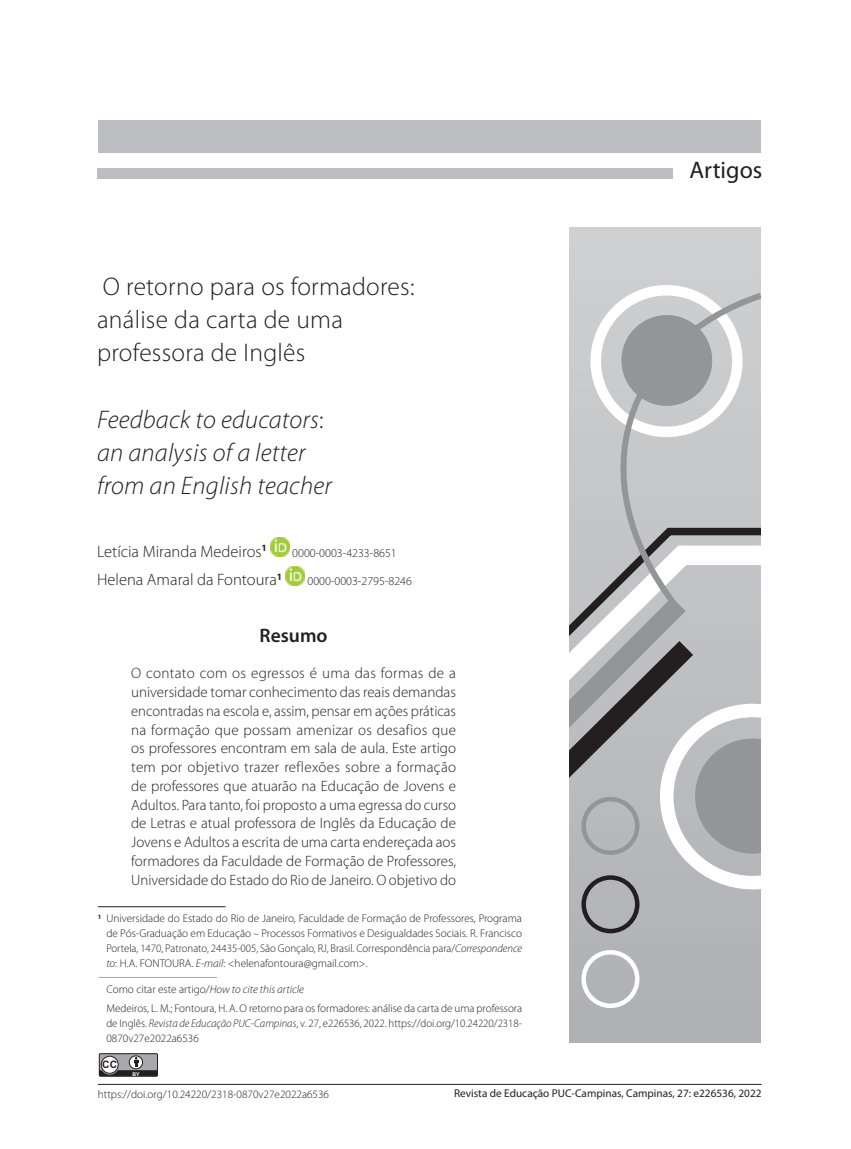
<style>
.page{position:relative;width:851px;height:1149px;background:#fff}
.page>*{position:absolute;margin:0;border:0;box-sizing:border-box;transform-origin:0 0}
.T1{font:300 25.5px/33px "Myriad Pro";letter-spacing:.01em;color:#231f20}
.T1a{font:italic 300 25.5px "Myriad Pro";letter-spacing:.01em;color:#231f20}
.P1{font:24px "Myriad Pro";color:#231f20}
.R1{font:600 19.5px "Myriad Pro";color:#231f20}
.T2{font:300 16.5px "Myriad Pro";color:#231f20}
.R2{font:300 15px/18.8px "Myriad Pro";color:#231f20;text-align:justify}
.T2-2{font:300 12px "Myriad Pro";color:#231f20}
.Notas{font:300 11.25px/15px "Myriad Pro";color:#231f20;text-align:justify}
.t1{font:11.25px "Myriad Pro";color:#231f20}
.t2{font:700 10.2px "Arial";color:#231f20}
.t3{font:700 5.1px "Arial";color:#fff}
.s1{font-style:normal}
.s2{font-style:italic}
</style>
<div class="page">
<hr style="left:98px;top:1083px;width:663px;height:1px;background:#231f20">
<div style="left:99px;top:120px;width:661px;height:33px;background:#bcbdc0"></div>
<hr style="left:98px;top:906px;width:127px;height:1px;background:#231f20">
<hr style="left:99px;top:976px;width:118px;height:1px;background:#a8a9ad">
<svg style="left:99px;top:1053px;width:58px;height:22px"></svg>
<div style="left:99px;top:1052px;width:59px;height:24px;border:1px solid #231f20"></div>
<div style="left:100px;top:1054px;width:19px;height:20px;background:#a8a9ad;border-radius:50%"></div>
<div style="left:101px;top:1055px;width:17px;height:18px;border:1px solid #231f20;border-radius:50%"></div>
<div style="left:129px;top:1055px;width:14px;height:13px;border:1px solid #231f20;border-radius:50%"></div>
<svg style="left:99px;top:1056px;width:59px;height:20px"></svg>
<img style="left:569px;top:227px;width:191px;height:815px">
<svg style="left:569px;top:524px;width:191px;height:365px;background:#b0b1b4"></svg>
<svg style="left:576px;top:288px;width:184px;height:326px;background:#c2c2c4"></svg>
<div style="left:581px;top:796px;width:58px;height:58px;border:4px solid #939598;border-radius:50%"></div>
<div style="left:581px;top:875px;width:58px;height:58px;border:4px solid #231f20;border-radius:50%"></div>
<div style="left:581px;top:949px;width:58px;height:58px;border:4px solid #fff;border-radius:50%"></div>
<div style="left:97px;top:168px;width:575px;height:11px;background:#bcbdc0"></div>
<img style="left:285px;top:566px;width:19px;height:19px">
<img style="left:270px;top:537px;width:19px;height:19px">
<p class="T1" style="left:97px;top:270px;width:319px">O retorno para os formadores: análise da carta de uma</p>
<p class="T1" style="left:97px;top:336px;width:210px">professora de Inglês</p>
<p class="T1a" style="left:97px;top:406px;width:228px">Feedback to educators<span class="s1">:</span></p>
<p class="T1a" style="left:97px;top:439px;width:210px">an analysis of a letter</p>
<p class="T1a" style="left:97px;top:472px;width:236px">from an English teacher</p>
<p class="T2" style="left:97px;top:542px;width:171px">Letícia Miranda Medeiros<sup>1</sup></p>
<p class="T2-2" style="left:292px;top:546px;width:106px">0000-0003-4233-8651</p>
<p class="T2" style="left:97px;top:570px;width:186px">Helena Amaral da Fontoura<sup>1</sup></p>
<p class="T2-2" style="left:307px;top:574px;width:106px">0000-0003-2795-8246</p>
<p class="R1" style="left:259px;top:624px;width:69px">Resumo</p>
<p class="R2" style="left:131px;top:664px;width:326px">O contato com os egressos é uma das formas de a universidade tomar conhecimento das reais demandas encontradas na escola e, assim, pensar em ações práticas na formação que possam amenizar os desafios que os professores encontram em sala de aula. Este artigo tem por objetivo trazer reflexões sobre a formação de professores que atuarão na Educação de Jovens e Adultos. Para tanto, foi proposto a uma egressa do curso de Letras e atual professora de Inglês da Educação de Jovens e Adultos a escrita de uma carta endereçada aos formadores da Faculdade de Formação de Professores, Universidade do Estado do Rio de Janeiro. O objetivo do</p>
<p class="Notas" style="left:106px;top:911px;width:417px;text-indent:-9px"><sup>1</sup> Universidade do Estado do Rio de Janeiro, Faculdade de Formação de Professores, Programa de Pós-Graduação em Educação – Processos Formativos e Desigualdades Sociais. R. Francisco Portela, 1470, Patronato, 24435-005, São Gonçalo, RJ, Brasil. Correspondência para/<span class="s2">Correspondence to</span>: H.A. FONTOURA. <span class="s2">E-mail</span>: &lt;helenafontoura@gmail.com&gt;.</p>
<p class="Notas" style="left:106px;top:981px;width:199px">Como citar este artigo/<span class="s2">How to cite this article</span></p>
<p class="Notas" style="left:106px;top:1000px;width:417px">Medeiros, L. M.; Fontoura, H. A. O retorno para os formadores: análise da carta de uma professora de Inglês. <span class="s2">Revista de Educação PUC-Campinas</span>, v. 27, e226536, 2022. https://doi.org/10.24220/2318- 0870v27e2022a6536</p>
<p class="t2" style="left:102px;top:1058px;width:16px">CC</p>
<p class="t3" style="left:132px;top:1070px;width:9px">BY</p>
<p class="P1" style="left:689px;top:157px;width:74px">Artigos</p>
<p class="Notas" style="left:98px;top:1086px;width:233px">https://doi.org/10.24220/2318-0870v27e2022a6536</p>
<p class="t1" style="left:454px;top:1086px;width:309px">Revista de Educação PUC-Campinas, Campinas, 27: e226536, 2022</p>
</div>
